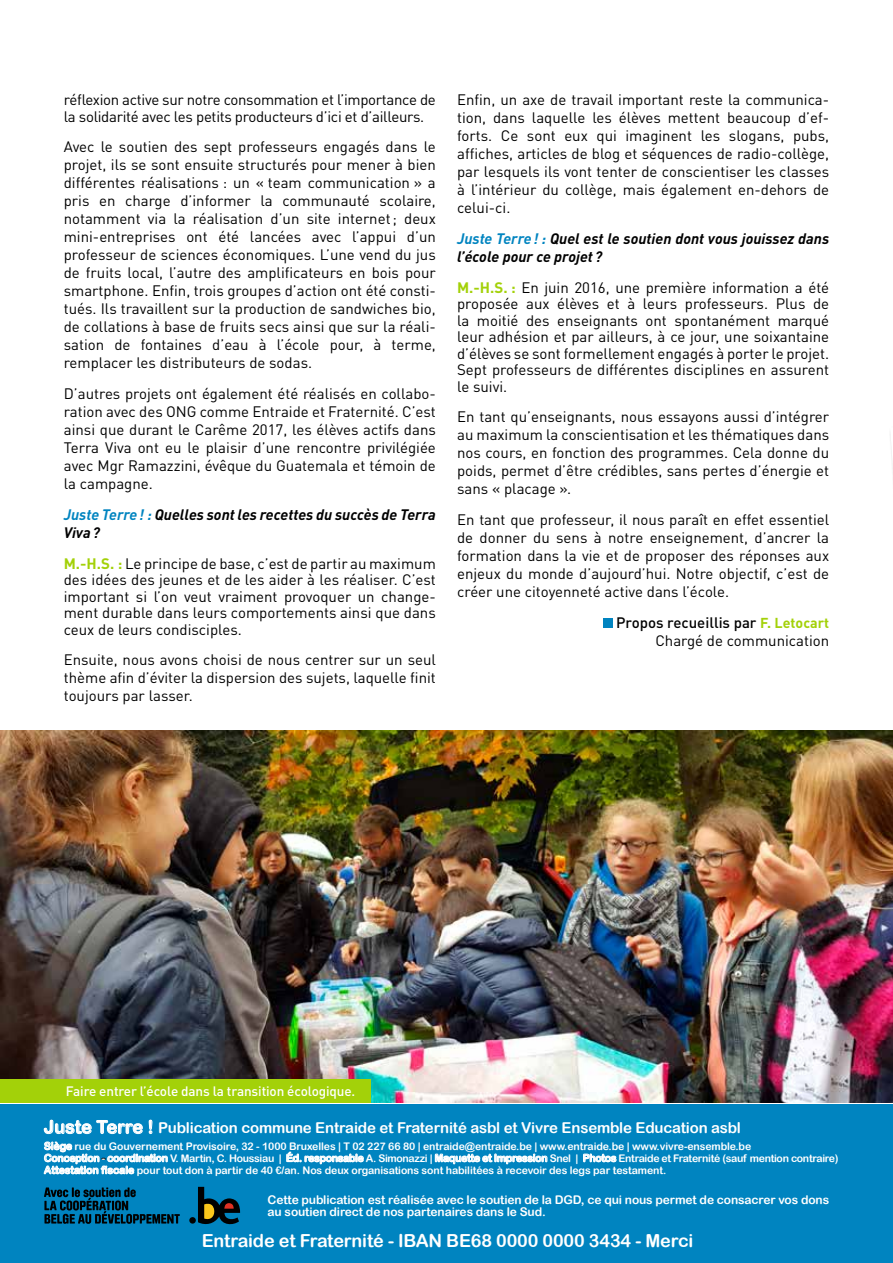
<style>
.page{position:relative;width:893px;height:1263px;background:#fff}
.page>*{position:absolute;margin:0;border:0;box-sizing:border-box;transform-origin:0 0}
.t1{font:18px "Arial Rounded MT Bold";letter-spacing:-.01em;color:#fff}
.t2{font:15px/18px "DIN Pro";color:#000;text-align:justify}
.t3{font:italic 700 15px/18px "DIN Pro";color:#000}
.t4{font:15px/16.5px "DIN Pro";letter-spacing:-.02em;color:#000}
.t5{font:15px "Arial Rounded MT Bold";letter-spacing:-.01em;color:#fff}
.t6{font:500 13.5px "DIN Pro";letter-spacing:-.01em;color:#fff}
.t7{font:12px/12px "Arial Rounded MT Bold";letter-spacing:-.01em;color:#fff}
.t8{font:10.5px/12px "Arial Rounded MT Bold";letter-spacing:-.01em;color:#fff}
.s1{color:#0084c0}
.s2{font-weight:700;color:#a3d109}
.s3{font-weight:500}
.s4{font-weight:700;font-size:14.25px;color:#a3d109}
.s5{font-size:18px}
</style>
<div class="page">
<hr style="left:892px;top:0;width:1px;height:653px;background:#0084c0">
<svg style="left:892px;top:0;width:1px;height:170px"></svg>
<hr style="left:889px;top:406px;width:4px;height:226px;background:#fff">
<svg style="left:890px;top:434px;width:3px;height:36px"></svg>
<div style="left:603px;top:619px;width:10px;height:9px;background:#0084c0"></div>
<img style="left:0;top:730px;width:893px;height:372px">
<div style="left:0;top:1104px;width:893px;height:159px;background:#0084c0"></div>
<svg style="left:286px;top:1152px;width:78px;height:12px"></svg>
<svg style="left:435px;top:1153px;width:112px;height:11px"></svg>
<svg style="left:583px;top:1154px;width:33px;height:8px"></svg>
<svg style="left:44px;top:1119px;width:124px;height:55px"></svg>
<svg style="left:198px;top:1187px;width:42px;height:37px"></svg>
<div style="left:189px;top:1217px;width:7px;height:6px;background:#000;border-radius:50%"></div>
<svg style="left:44px;top:1187px;width:136px;height:37px"></svg>
<div style="left:0;top:1079px;width:370px;height:23px;background:#a3d109"></div>
<p class="t4" style="left:64px;top:90px;width:374px">réflexion active sur notre consommation et l’importance de la solidarité avec les petits producteurs d’ici et d’ailleurs.</p>
<p class="t2" style="left:64px;top:136px;width:374px">Avec le soutien des sept professeurs engagés dans le projet, ils se sont ensuite structurés pour mener à bien différentes réalisations : un « team communication » a pris en charge d’informer la communauté scolaire, notamment via la réalisation d’un site internet; deux mini-entreprises ont été lancées avec l’appui d’un professeur de sciences économiques. L’une vend du jus de fruits local, l’autre des amplificateurs en bois pour smartphone. Enfin, trois groupes d’action ont été consti&shy;tués. Ils travaillent sur la production de sandwiches bio, de collations à base de fruits secs ainsi que sur la réali&shy;sation de fontaines d’eau à l’école pour, à terme, remplacer les distributeurs de sodas.</p>
<p class="t2" style="left:64px;top:383px;width:374px">D’autres projets ont également été réalisés en collabo&shy;ration avec des ONG comme Entraide et Fraternité. C’est ainsi que durant le Carême 2017, les élèves actifs dans Terra Viva ont eu le plaisir d’une rencontre privilégiée avec Mgr Ramazzini, évêque du Guatemala et témoin de la campagne.</p>
<p class="t3" style="left:64px;top:504px;width:374px"><span class="s1">Juste Terre! :</span> Quelles sont les recettes du succès de Terra<br>Viva?</p>
<p class="t2" style="left:64px;top:553px;width:374px;line-height:16.5px"><span class="s2">M.-H.S. :</span> Le principe de base, c’est de partir au maximum des idées des jeunes et de les aider à les réaliser. C’est important si l’on veut vraiment provoquer un change&shy;ment durable dans leurs comportements ainsi que dans ceux de leurs condisciples.</p>
<p class="t2" style="left:64px;top:649px;width:374px">Ensuite, nous avons choisi de nous centrer sur un seul thème afin d’éviter la dispersion des sujets, laquelle finit toujours par lasser.</p>
<p class="t2" style="left:457px;top:89px;width:374px">Enfin, un axe de travail important reste la communica&shy;tion, dans laquelle les élèves mettent beaucoup d’ef&shy;forts. Ce sont eux qui imaginent les slogans, pubs, affiches, articles de blog et séquences de radio-collège, par lesquels ils vont tenter de conscientiser les classes à l’intérieur du collège, mais également en-dehors de celui-ci.</p>
<p class="t3" style="left:457px;top:228px;width:373px"><span class="s1">Juste Terre! :</span> Quel est le soutien dont vous jouissez dans l’école pour ce projet ?</p>
<p class="t2" style="left:457px;top:277px;width:374px;line-height:16.5px"><span class="s2">M.-H.S. :</span> En juin 2016, une première information a été proposée aux élèves et à leurs professeurs. Plus de la moitié des enseignants ont spontanément marqué leur adhésion et par ailleurs, à ce jour, une soixantaine d’élèves se sont formellement engagés à porter le projet.<br>Sept professeurs de différentes disciplines en assurent le suivi.</p>
<p class="t2" style="left:457px;top:406px;width:374px">En tant qu’enseignants, nous essayons aussi d’intégrer au maximum la conscientisation et les thématiques dans nos cours, en fonction des programmes. Cela donne du poids, permet d’être crédibles, sans pertes d’énergie et sans « placage ».</p>
<p class="t2" style="left:457px;top:509px;width:374px">En tant que professeur, il nous paraît en effet essentiel de donner du sens à notre enseignement, d’ancrer la formation dans la vie et de proposer des réponses aux enjeux du monde d’aujourd’hui. Notre objectif, c’est de créer une citoyenneté active dans l’école.</p>
<p class="t2" style="left:616px;top:612px;width:214px;text-align:right"><span class="s3">Propos recueillis par</span> <span class="s4">F. Letocart<br></span>Chargé de communication</p>
<p class="t6" style="left:66px;top:1080px;width:291px">Faire entrer l’école dans la transition écologique.</p>
<p class="t5" style="left:44px;top:1119px;width:698px"><span class="s5">Juste Terre !</span> Publication commune Entraide et Fraternité asbl et Vivre Ensemble Education asbl</p>
<p class="t8" style="left:44px;top:1140px;width:796px">Siège rue du Gouvernement Provisoire, 32 - 1000 Bruxelles | T 02 227 66 80 | entraide@entraide.be | www.entraide.be | www.vivre-ensemble.be<br>Conception - coordination V. Martin, C. Houssiau | Éd. responsable A. Simonazzi | Maquette et Impression Snel | Photos Entraide et Fraternité (sauf mention contraire)<br>Attestation fiscale pour tout don à partir de 40 €/an. Nos deux organisations sont habilitées à recevoir des legs par testament.</p>
<p class="t7" style="left:268px;top:1193px;width:563px">Cette publication est réalisée avec le soutien de la DGD, ce qui nous permet de consacrer vos dons au soutien direct de nos partenaires dans le Sud.</p>
<p class="t1" style="left:202px;top:1230px;width:493px">Entraide et Fraternité - IBAN BE68 0000 0000 3434 - Merci</p>
</div>
